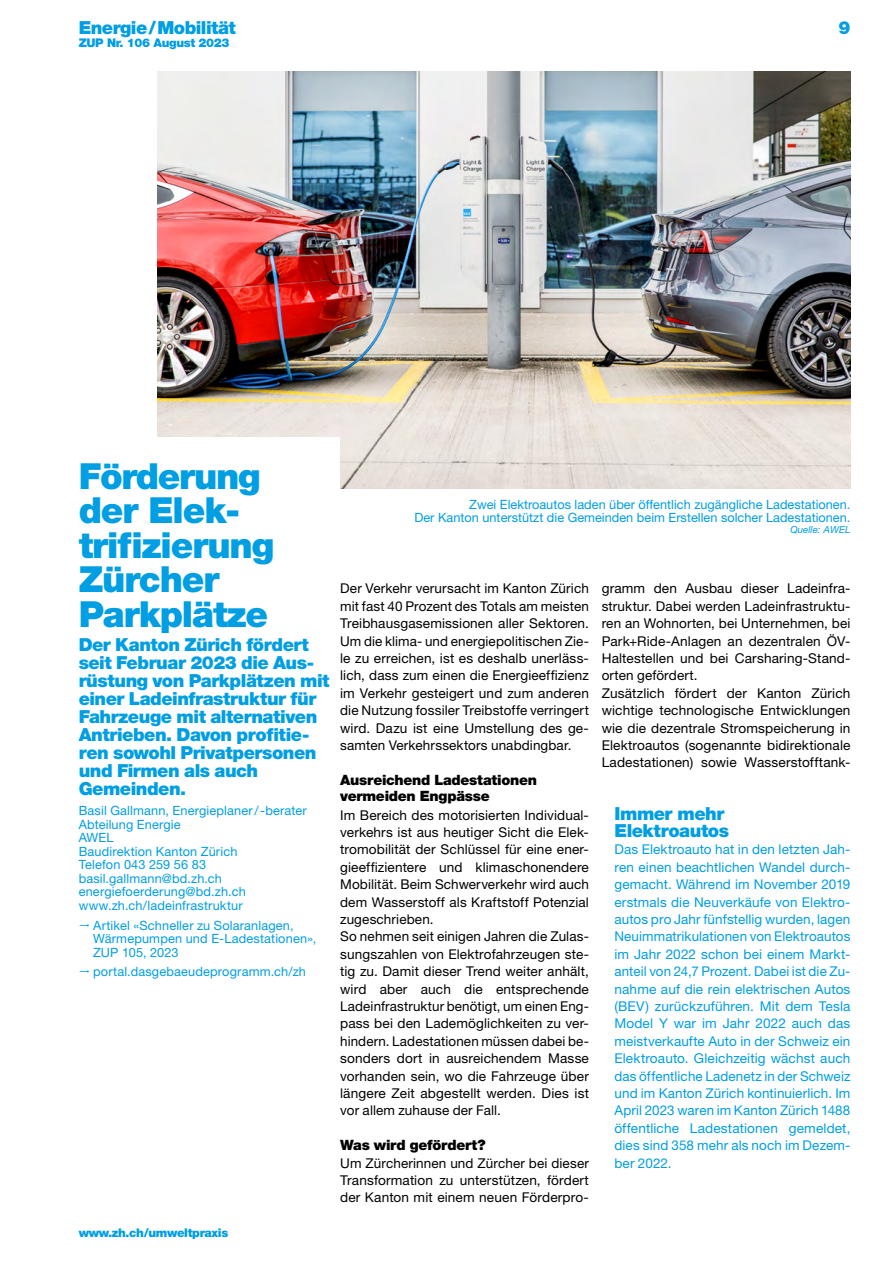
<style>
.page{position:relative;width:893px;height:1263px;background:#fff}
.page>*{position:absolute;margin:0;border:0;box-sizing:border-box;transform-origin:0 0}
.H1-24_23_Haupt-Titel{font:900 36px/34.5px "Helvetica Neue LT Std";letter-spacing:-.03em;color:#009ee3}
.H2-12_12_Lead{font:900 18px/18px "Helvetica Neue LT Std";letter-spacing:-.025em;color:#009ee3}
.Standard-Box_H2-12_11_6pt_Boxen-Titel{font:900 18px/17.4px "Helvetica Neue LT Std";letter-spacing:-.025em;color:#009ee3}
.H2-9_5-Zwi-Titel_Schwarz{font:900 14.25px/16.4px "Helvetica Neue LT Std";letter-spacing:-.02em;color:#000}
.P-9_11_6_Grundtext{font:13.5px/17.4px "Helvetica Neue LT Std";letter-spacing:.01em;color:#000;text-align:justify}
.Standard-Box_P-9_11_6_BoxenTEXT{font:13.5px/17.4px "Helvetica Neue LT Std";letter-spacing:.01em;color:#009ee3;text-align:justify}
.P-8_5_9_Autor_VOR_1_5mm{font:12.75px/13.5px "Helvetica Neue LT Std";letter-spacing:.01em;color:#009ee3}
.P-8_5_9_Legende_CYAN{font:12.75px "Helvetica Neue LT Std";color:#009ee3}
.t1{font:900 12px "Helvetica Neue LT Std";letter-spacing:-.03em;color:#009ee3}
.P-6_5_7_5_Quelle_CYAN{font:italic 9.75px "Helvetica Neue LT Std";color:#009ee3}
</style>
<div class="page">
<img style="left:157px;top:71px;width:693px;height:418px">
<div style="left:79px;top:437px;width:261px;height:342px;background:#fff"></div>
<h2 class="H2-12_12_Lead" style="left:79px;top:19px;width:159px">Energie/Mobilität</h2>
<p class="t1" style="left:79px;top:35px;width:152px">ZUP Nr. 106 August 2023</p>
<h2 class="H2-12_12_Lead" style="left:838px;top:19px;width:14px">9</h2>
<h1 class="H1-24_23_Haupt-Titel" style="left:79px;top:459px;width:197px">Förderung der Elek&shy;trifizierung<br>Zürcher<br>Parkplätze</h1>
<h2 class="H2-12_12_Lead" style="left:79px;top:636px;width:252px">Der Kanton Zürich fördert seit Februar 2023 die Aus&shy;rüstung von Parkplätzen mit einer Ladeinfrastruktur für<br>Fahrzeuge mit alternativen<br>Antrieben. Davon profitie&shy;ren sowohl Privatpersonen und Firmen als auch<br>Gemeinden.</h2>
<p class="P-8_5_9_Autor_VOR_1_5mm" style="left:79px;top:804px;width:230px">Basil Gallmann, Energieplaner/-berater<br>Abteilung Energie<br>AWEL<br>Baudirektion Kanton Zürich<br>Telefon 043 259 56 83 basil.gallmann@bd.zh.ch energiefoerderung@bd.zh.ch www.zh.ch/ladeinfrastruktur</p>
<p class="P-8_5_9_Autor_VOR_1_5mm" style="left:93px;top:918px;width:225px">Artikel «Schneller zu Solaranlagen,<br>Wärmepumpen und E-Ladestationen»,<br>ZUP 105, 2023</p>
<p class="P-8_5_9_Autor_VOR_1_5mm" style="left:93px;top:965px;width:214px">portal.dasgebaeudeprogramm.ch/zh</p>
<p class="t1" style="left:79px;top:1226px;width:151px">www.zh.ch/umweltpraxis</p>
<p class="P-8_5_9_Legende_CYAN" style="left:469px;top:496px;width:383px">Zwei Elektroautos laden über öffentlich zugängliche Ladestationen.</p>
<p class="P-8_5_9_Legende_CYAN" style="left:414px;top:510px;width:437px">Der Kanton unterstützt die Gemeinden beim Erstellen solcher Ladestationen.</p>
<p class="P-6_5_7_5_Quelle_CYAN" style="left:790px;top:524px;width:62px">Quelle: AWEL</p>
<p class="P-9_11_6_Grundtext" style="left:340px;top:580px;width:250px">Der Verkehr verursacht im Kanton Zürich mit fast 40 Prozent des Totals am meisten Treibhausgasemissionen aller Sektoren.<br>Um die klima- und energiepolitischen Zie&shy;le zu erreichen, ist es deshalb unerläss&shy;lich, dass zum einen die Energieeffizienz im Verkehr gesteigert und zum anderen die Nutzung fossiler Treibstoffe verringert wird. Dazu ist eine Umstellung des ge&shy;samten Verkehrssektors unabdingbar.</p>
<h2 class="H2-9_5-Zwi-Titel_Schwarz" style="left:340px;top:771px;width:198px">Ausreichend Ladestationen vermeiden Engpässe</h2>
<p class="P-9_11_6_Grundtext" style="left:340px;top:806px;width:250px">Im Bereich des motorisierten Individual&shy;verkehrs ist aus heutiger Sicht die Elek&shy;tromobilität der Schlüssel für eine ener&shy;gieeffizientere und klimaschonendere Mobilität. Beim Schwerverkehr wird auch dem Wasserstoff als Kraftstoff Potenzial zugeschrieben.</p>
<p class="P-9_11_6_Grundtext" style="left:340px;top:928px;width:250px">So nehmen seit einigen Jahren die Zulas&shy;sungszahlen von Elektrofahrzeugen ste&shy;tig zu. Damit dieser Trend weiter anhält, wird aber auch die entsprechende Ladeinfrastruktur benötigt, um einen Eng&shy;pass bei den Lademöglichkeiten zu ver&shy;hindern. Ladestationen müssen dabei be&shy;sonders dort in ausreichendem Masse vorhanden sein, wo die Fahrzeuge über längere Zeit abgestellt werden. Dies ist vor allem zuhause der Fall.</p>
<h2 class="H2-9_5-Zwi-Titel_Schwarz" style="left:340px;top:1137px;width:147px">Was wird gefördert?</h2>
<p class="P-9_11_6_Grundtext" style="left:340px;top:1154px;width:250px">Um Zürcherinnen und Zürcher bei dieser Transformation zu unterstützen, fördert der Kanton mit einem neuen Förderpro-</p>
<p class="P-9_11_6_Grundtext" style="left:602px;top:580px;width:250px">gramm den Ausbau dieser Ladeinfra&shy;struktur. Dabei werden Ladeinfrastruktu&shy;ren an Wohnorten, bei Unternehmen, bei Park+Ride-Anlagen an dezentralen ÖV-Haltestellen und bei Carsharing-Stand&shy;orten gefördert.</p>
<p class="P-9_11_6_Grundtext" style="left:602px;top:684px;width:250px">Zusätzlich fördert der Kanton Zürich wichtige technologische Entwicklungen wie die dezentrale Stromspeicherung in Elektroautos (sogenannte bidirektionale Ladestationen) sowie Wasserstofftank-</p>
<h2 class="Standard-Box_H2-12_11_6pt_Boxen-Titel" style="left:614px;top:804px;width:116px">Immer mehr<br>Elektroautos</h2>
<p class="Standard-Box_P-9_11_6_BoxenTEXT" style="left:614px;top:841px;width:238px">Das Elektroauto hat in den letzten Jah&shy;ren einen beachtlichen Wandel durch&shy;gemacht. Während im November 2019 erstmals die Neuverkäufe von Elektro&shy;autos pro Jahr fünfstellig wurden, lagen Neuimmatrikulationen von Elektroautos im Jahr 2022 schon bei einem Markt&shy;anteil von 24,7 Prozent. Dabei ist die Zu&shy;nahme auf die rein elektrischen Autos (BEV) zurückzuführen. Mit dem Tesla Model Y war im Jahr 2022 auch das meistverkaufte Auto in der Schweiz ein Elektroauto. Gleichzeitig wächst auch das öffentliche Ladenetz in der Schweiz und im Kanton Zürich kontinuierlich. Im April 2023 waren im Kanton Zürich 1488 öffentliche Ladestationen gemeldet, dies sind 358 mehr als noch im Dezem&shy;ber 2022.</p>
</div>
